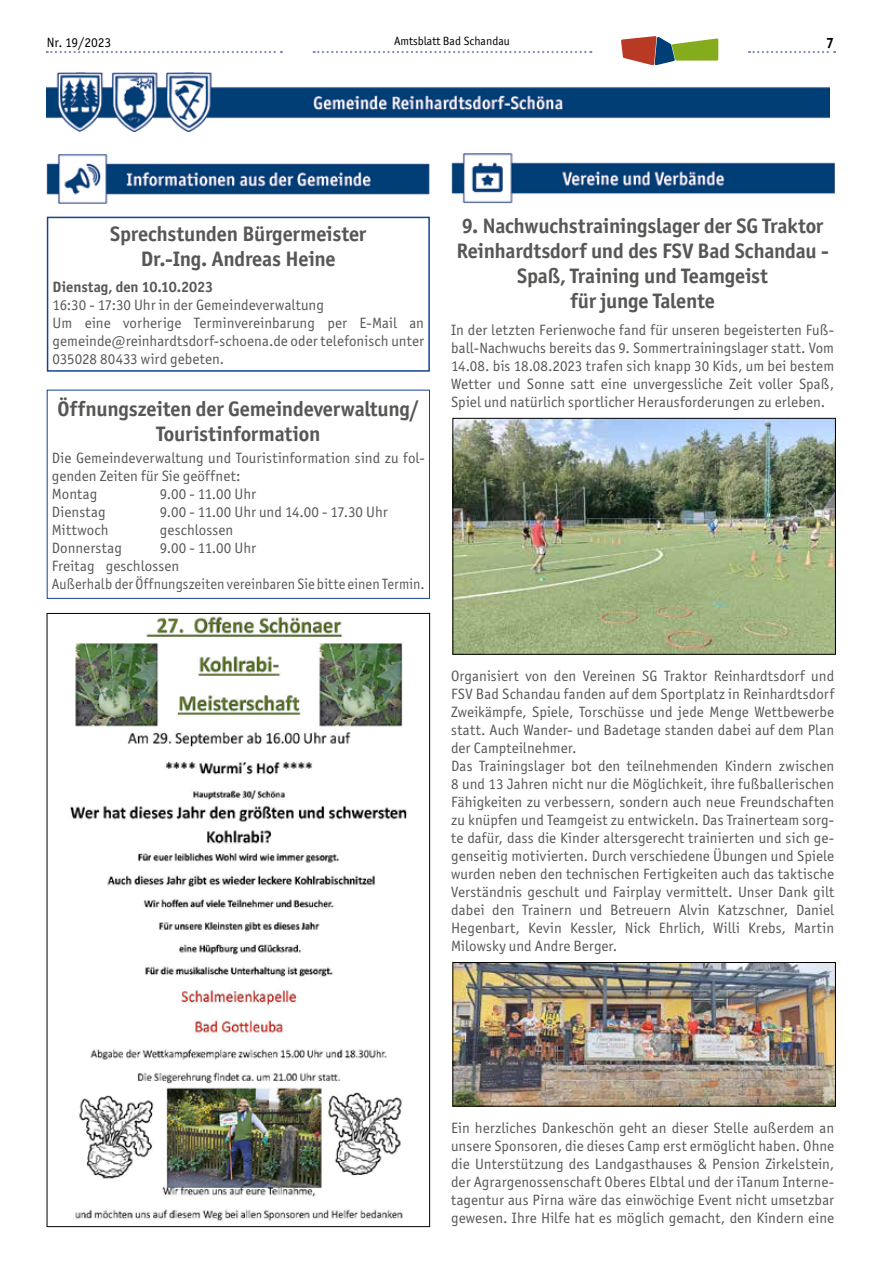
<style>
.page{position:relative;width:881px;height:1263px;background:#fff}
.page>*{position:absolute;margin:0;border:0;box-sizing:border-box;transform-origin:0 0}
.t1{font:700 21px/25.2px "Officina San ITC";letter-spacing:-.01em;color:#575756;text-align:center}
.t2{font:15px/18px "Officina San ITC";letter-spacing:.005em;color:#575756}
.t3{font:700 15px "Officina San ITC";letter-spacing:-.005em;color:#575756}
.t4{font:700 15px "Officina San ITC";color:#000}
.t5{font:13.5px "Officina San ITC";color:#000}
.t6{font:12px "Officina San ITC";color:#000}
</style>
<div class="page">
<svg style="left:313px;top:51px;width:278px;height:2px"></svg>
<svg style="left:47px;top:51px;width:235px;height:2px"></svg>
<svg style="left:748px;top:51px;width:86px;height:2px"></svg>
<svg style="left:621px;top:36px;width:97px;height:29px"></svg>
<img style="left:47px;top:154px;width:382px;height:50px">
<div style="left:47px;top:217px;width:382px;height:155px;border:2px solid #164194"></div>
<div style="left:47px;top:390px;width:382px;height:209px;border:1px solid #164194"></div>
<img style="left:47px;top:72px;width:782px;height:59px">
<img style="left:70px;top:616px;width:337px;height:605px">
<img style="left:451px;top:153px;width:382px;height:50px">
<img style="left:454px;top:420px;width:379px;height:232px">
<div style="left:452px;top:418px;width:383px;height:236px;border:1px solid #000"></div>
<img style="left:454px;top:964px;width:379px;height:140px">
<div style="left:452px;top:962px;width:383px;height:144px;border:1px solid #000"></div>
<p class="t5" style="left:47px;top:34px;width:66px">Nr. 19/2023</p>
<p class="t6" style="left:394px;top:34px;width:117px">Amtsblatt Bad Schandau</p>
<p class="t4" style="left:825px;top:34px;width:10px">7</p>
<h1 class="t1" style="left:110px;top:221px;width:257px">Sprechstunden Bürgermeister<br>Dr.-Ing. Andreas Heine</h1>
<p class="t3" style="left:53px;top:278px;width:162px">Dienstag, den 10.10.2023</p>
<p class="t2" style="left:53px;top:296px;width:373px">16:30 - 17:30 Uhr in der Gemeindeverwaltung<br>Um eine vorherige Terminvereinbarung per E-Mail an gemeinde@reinhardtsdorf-schoena.de oder telefonisch unter 035028 80433 wird gebeten.</p>
<h1 class="t1" style="left:57px;top:396px;width:363px">Öffnungszeiten der Gemeindeverwaltung/<br>Touristinformation</h1>
<p class="t2" style="left:52px;top:449px;width:374px">Die Gemeindeverwaltung und Touristinformation sind zu fol&shy;genden Zeiten für Sie geöffnet:<br>Montag</p>
<p class="t2" style="left:160px;top:485px;width:98px">9.00 - 11.00 Uhr</p>
<p class="t2" style="left:52px;top:503px;width:55px">Dienstag</p>
<p class="t2" style="left:160px;top:503px;width:229px">9.00 - 11.00 Uhr und 14.00 - 17.30 Uhr</p>
<p class="t2" style="left:52px;top:521px;width:58px">Mittwoch</p>
<p class="t2" style="left:160px;top:521px;width:75px">geschlossen</p>
<p class="t2" style="left:52px;top:539px;width:71px">Donnerstag</p>
<p class="t2" style="left:52px;top:539px;width:374px;text-indent:108px">9.00 - 11.00 Uhr<br>Freitag geschlossen<br>Außerhalb der Öffnungszeiten vereinbaren Sie bitte einen Termin.</p>
<h1 class="t1" style="left:456px;top:213px;width:374px">9. Nachwuchstrainingslager der SG Traktor Reinhardtsdorf und des FSV Bad Schandau - Spaß, Training und Teamgeist<br>für junge Talente</h1>
<p class="t2" style="left:451px;top:321px;width:384px;text-align:justify">In der letzten Ferienwoche fand für unseren begeisterten Fuß&shy;ball-Nachwuchs bereits das 9. Sommertrainingslager statt. Vom 14.08. bis 18.08.2023 trafen sich knapp 30 Kids, um bei bestem Wetter und Sonne satt eine unvergessliche Zeit voller Spaß, Spiel und natürlich sportlicher Herausforderungen zu erleben.</p>
<p class="t2" style="left:451px;top:667px;width:384px">Organisiert von den Vereinen SG Traktor Reinhardtsdorf und FSV Bad Schandau fanden auf dem Sportplatz in Reinhardtsdorf Zweikämpfe, Spiele, Torschüsse und jede Menge Wettbewerbe statt. Auch Wander- und Badetage standen dabei auf dem Plan der Campteilnehmer.<br>Das Trainingslager bot den teilnehmenden Kindern zwischen 8 und 13 Jahren nicht nur die Möglichkeit, ihre fußballerischen Fähigkeiten zu verbessern, sondern auch neue Freundschaften zu knüpfen und Teamgeist zu entwickeln. Das Trainerteam sorg&shy;te dafür, dass die Kinder altersgerecht trainierten und sich ge&shy;genseitig motivierten. Durch verschiedene Übungen und Spiele wurden neben den technischen Fertigkeiten auch das taktische Verständnis geschult und Fairplay vermittelt. Unser Dank gilt dabei den Trainern und Betreuern Alvin Katzschner, Daniel Hegenbart, Kevin Kessler, Nick Ehrlich, Willi Krebs, Martin Milowsky und Andre Berger.</p>
<p class="t2" style="left:451px;top:1119px;width:384px;text-align:justify">Ein herzliches Dankeschön geht an dieser Stelle außerdem an unsere Sponsoren, die dieses Camp erst ermöglicht haben. Ohne die Unterstützung des Landgasthauses &amp; Pension Zirkelstein, der Agrargenossenschaft Oberes Elbtal und der iTanum Interne&shy;tagentur aus Pirna wäre das einwöchige Event nicht umsetzbar gewesen. Ihre Hilfe hat es möglich gemacht, den Kindern eine</p>
</div>
